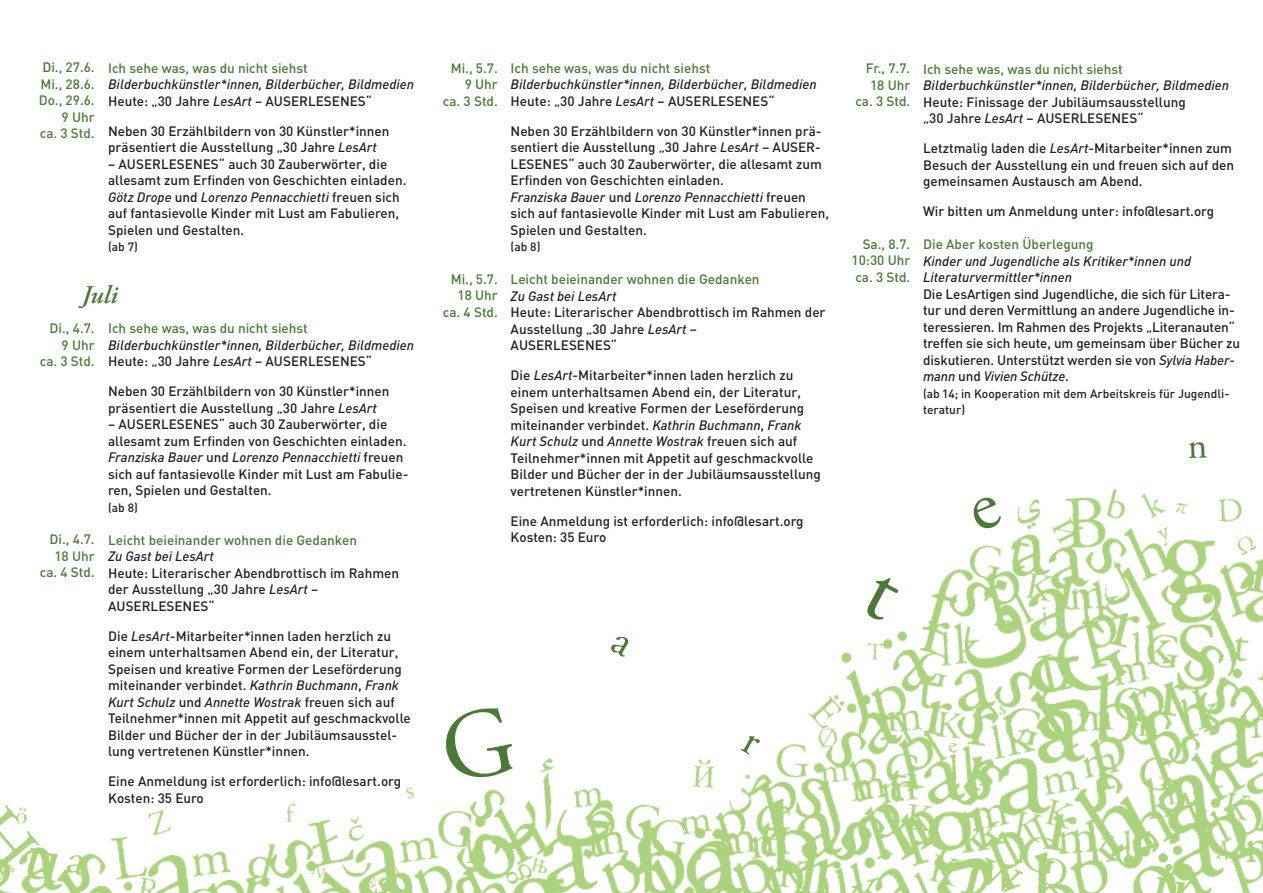
<style>
.page{position:relative;width:1263px;height:893px;background:#fff}
.page>*{position:absolute;margin:0;border:0;box-sizing:border-box;transform-origin:0 0}
.t1{font:italic 600 25.5px "Adobe Garamond Pro";color:#4a7937}
.t2{font:500 13.5px/16.5px "DIN";color:#231f20}
.t3{font:italic 500 13.5px/16.5px "DIN";color:#231f20}
.t4{font:500 13.5px/16.5px "DIN";color:#4a7937;text-align:right}
.t5{font:500 12px/16.5px "DIN";color:#231f20}
.t6{font:12px "Adobe Garamond Pro";color:#abd37c}
.s1{font-style:normal}
.s2{font-style:italic}
</style>
<div class="page">
<img style="left:0;top:489px;width:1263px;height:404px">
<svg style="left:310px;top:864px;width:16px;height:15px"></svg>
<svg style="left:373px;top:876px;width:19px;height:17px"></svg>
<svg style="left:0;top:804px;width:87px;height:81px"></svg>
<svg style="left:1215px;top:839px;width:27px;height:24px"></svg>
<svg style="left:976px;top:857px;width:48px;height:36px"></svg>
<svg style="left:1150px;top:862px;width:44px;height:31px"></svg>
<svg style="left:1033px;top:855px;width:42px;height:38px"></svg>
<svg style="left:860px;top:573px;width:42px;height:50px"></svg>
<svg style="left:440px;top:704px;width:77px;height:79px"></svg>
<svg style="left:740px;top:734px;width:21px;height:22px"></svg>
<svg style="left:969px;top:495px;width:34px;height:37px"></svg>
<svg style="left:610px;top:634px;width:23px;height:24px"></svg>
<p class="t4" style="left:39px;top:59px;width:57px">Di., 27.6.<br>Mi., 28.6.<br>Do., 29.6.<br>9 Uhr<br>ca. 3 Std.</p>
<p class="t4" style="left:108px;top:59px;width:201px">Ich sehe was, was du nicht siehst</p>
<p class="t3" style="left:108px;top:76px;width:308px">Bilderbuchkünstler*innen, Bilderbücher, Bildmedien<br><span class="s1">Heute: „30 Jahre</span> LesArt <span class="s1">– AUSERLESENES“</span></p>
<p class="t2" style="left:108px;top:122px;width:283px">Neben 30 Erzählbildern von 30 Künstler*innen präsentiert die Ausstellung „30 Jahre <span class="s2">LesArt</span></p>
<p class="t2" style="left:108px;top:155px;width:300px">– AUSERLESENES“ auch 30 Zauberwörter, die allesamt zum Erfinden von Geschichten einladen.<br><span class="s2">Götz Drope</span> und <span class="s2">Lorenzo Pennacchietti</span> freuen sich auf fantasievolle Kinder mit Lust am Fabulieren, Spielen und Gestalten.</p>
<p class="t5" style="left:108px;top:238px;width:31px">(ab 7)</p>
<h1 class="t1" style="left:82px;top:280px;width:37px">Juli</h1>
<p class="t4" style="left:40px;top:320px;width:56px">Di., 4.7.<br>9 Uhr<br>ca. 3 Std.</p>
<p class="t4" style="left:40px;top:531px;width:56px">Di., 4.7.<br>18 Uhr ca. 4 Std.</p>
<p class="t4" style="left:108px;top:320px;width:201px">Ich sehe was, was du nicht siehst</p>
<p class="t3" style="left:108px;top:336px;width:308px">Bilderbuchkünstler*innen, Bilderbücher, Bildmedien<br><span class="s1">Heute: „30 Jahre</span> LesArt <span class="s1">– AUSERLESENES“</span></p>
<p class="t2" style="left:108px;top:383px;width:283px">Neben 30 Erzählbildern von 30 Künstler*innen präsentiert die Ausstellung „30 Jahre <span class="s2">LesArt</span></p>
<p class="t2" style="left:108px;top:416px;width:302px">– AUSERLESENES“ auch 30 Zauberwörter, die allesamt zum Erfinden von Geschichten einladen.<br><span class="s2">Franziska Bauer</span> und <span class="s2">Lorenzo Pennacchietti</span> freuen sich auf fantasievolle Kinder mit Lust am Fabulie&shy;ren, Spielen und Gestalten.</p>
<p class="t5" style="left:108px;top:499px;width:31px">(ab 8)</p>
<p class="t4" style="left:108px;top:531px;width:250px">Leicht beieinander wohnen die Gedanken</p>
<p class="t3" style="left:108px;top:548px;width:107px">Zu Gast bei LesArt</p>
<p class="t2" style="left:108px;top:564px;width:292px">Heute: Literarischer Abendbrottisch im Rahmen der Ausstellung „30 Jahre <span class="s2">LesArt</span> –<br>AUSERLESENES“</p>
<p class="t2" style="left:108px;top:627px;width:304px">Die <span class="s2">LesArt</span>-Mitarbeiter*innen laden herzlich zu einem unterhaltsamen Abend ein, der Literatur, Speisen und kreative Formen der Leseförderung miteinander verbindet. <span class="s2">Kathrin Buchmann</span>, <span class="s2">Frank Kurt Schulz</span> und <span class="s2">Annette Wostrak</span> freuen sich auf Teilnehmer*innen mit Appetit auf geschmackvolle Bilder und Bücher der in der Jubiläumsausstel&shy;lung vertretenen Künstler*innen.</p>
<p class="t2" style="left:108px;top:773px;width:295px">Eine Anmeldung ist erforderlich: info@lesart.org<br>Kosten: 35 Euro</p>
<p class="t6" style="left:364px;top:880px;width:37px;rotate:-28deg">Wandel</p>
<p class="t4" style="left:443px;top:59px;width:56px">Mi., 5.7.<br>9 Uhr<br>ca. 3 Std.</p>
<p class="t4" style="left:511px;top:60px;width:201px">Ich sehe was, was du nicht siehst</p>
<p class="t3" style="left:511px;top:76px;width:308px">Bilderbuchkünstler*innen, Bilderbücher, Bildmedien<br><span class="s1">Heute: „30 Jahre</span> LesArt <span class="s1">– AUSERLESENES“</span></p>
<p class="t2" style="left:511px;top:123px;width:320px">Neben 30 Erzählbildern von 30 Künstler*innen prä&shy;sentiert die Ausstellung „30 Jahre <span class="s2">LesArt</span> – AUSER-LESENES“ auch 30 Zauberwörter, die allesamt zum Erfinden von Geschichten einladen.<br><span class="s2">Franziska Bauer</span> und <span class="s2">Lorenzo Pennacchietti</span> freuen sich auf fantasievolle Kinder mit Lust am Fabulieren, Spielen und Gestalten.</p>
<p class="t5" style="left:511px;top:239px;width:31px">(ab 8)</p>
<p class="t4" style="left:511px;top:271px;width:250px">Leicht beieinander wohnen die Gedanken</p>
<p class="t3" style="left:511px;top:288px;width:107px">Zu Gast bei LesArt</p>
<p class="t2" style="left:511px;top:304px;width:316px">Heute: Literarischer Abendbrottisch im Rahmen der<br>Ausstellung „30 Jahre <span class="s2">LesArt</span> –<br>AUSERLESENES“</p>
<p class="t2" style="left:511px;top:367px;width:312px">Die <span class="s2">LesArt</span>-Mitarbeiter*innen laden herzlich zu einem unterhaltsamen Abend ein, der Literatur, Speisen und kreative Formen der Leseförderung miteinander verbindet. <span class="s2">Kathrin Buchmann</span>, <span class="s2">Frank Kurt Schulz</span> und <span class="s2">Annette Wostrak</span> freuen sich auf Teilnehmer*innen mit Appetit auf geschmackvolle Bilder und Bücher der in der Jubiläumsausstellung vertretenen Künstler*innen.</p>
<p class="t2" style="left:511px;top:513px;width:295px">Eine Anmeldung ist erforderlich: info@lesart.org<br>Kosten: 35 Euro</p>
<p class="t4" style="left:443px;top:271px;width:56px">Mi., 5.7.<br>18 Uhr ca. 4 Std.</p>
<p class="t4" style="left:855px;top:60px;width:56px">Fr., 7.7.<br>18 Uhr ca. 3 Std.</p>
<p class="t4" style="left:923px;top:60px;width:201px">Ich sehe was, was du nicht siehst</p>
<p class="t3" style="left:923px;top:77px;width:308px">Bilderbuchkünstler*innen, Bilderbücher, Bildmedien</p>
<p class="t2" style="left:923px;top:93px;width:264px">Heute: Finissage der Jubiläumsausstellung „30 Jahre <span class="s2">LesArt</span> – AUSERLESENES“</p>
<p class="t2" style="left:923px;top:140px;width:313px">Letztmalig laden die <span class="s2">LesArt</span>-Mitarbeiter*innen zum<br>Besuch der Ausstellung ein und freuen sich auf den gemeinsamen Austausch am Abend.</p>
<p class="t2" style="left:923px;top:203px;width:293px">Wir bitten um Anmeldung unter: info@lesart.org</p>
<p class="t4" style="left:923px;top:236px;width:172px">Die Aber kosten Überlegung</p>
<p class="t3" style="left:923px;top:252px;width:269px">Kinder und Jugendliche als Kritiker*innen und<br>Literaturvermittler*innen</p>
<p class="t2" style="left:923px;top:285px;width:318px">Die LesArtigen sind Jugendliche, die sich für Litera&shy;tur und deren Vermittlung an andere Jugendliche in&shy;teressieren. Im Rahmen des Projekts „Literanauten“ treffen sie sich heute, um gemeinsam über Bücher zu diskutieren. Unterstützt werden sie von <span class="s2">Sylvia Haber&shy;mann</span> und <span class="s2">Vivien Schütze</span>.</p>
<p class="t5" style="left:923px;top:385px;width:308px">(ab 14; in Kooperation mit dem Arbeitskreis für Jugendli&shy;teratur)</p>
<p class="t4" style="left:851px;top:236px;width:60px;text-align:justify;text-indent:11px">Sa., 8.7.<br>10:30 Uhr ca. 3 Std.</p>
</div>
